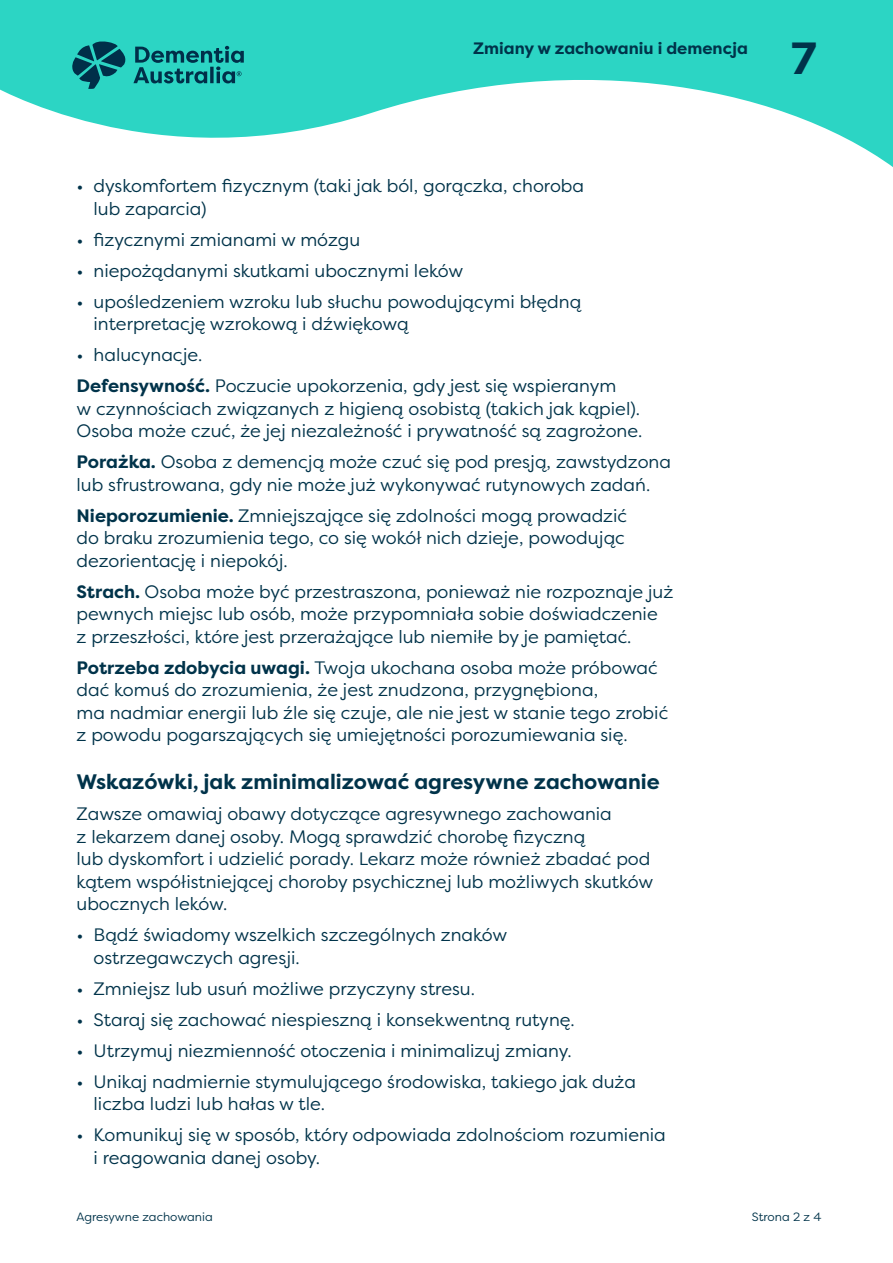
<style>
.page{position:relative;width:893px;height:1263px;background:#fff}
.page>*{position:absolute;margin:0;border:0;box-sizing:border-box;transform-origin:0 0}
.t1{font:700 45px "Filson Pro";color:#00334a}
.t2{font:700 21px "Filson Pro";color:#00334a}
.t3{font:18px/22.5px "Filson Pro";color:#00334a}
.t4{font:700 16.5px "Filson Pro";color:#00334a}
.t5{font:12px "Filson Pro";color:#00334a}
.s1{font-weight:700}
</style>
<div class="page">
<svg style="left:0;top:0;width:893px;height:167px;fill:#2cd5c4"></svg>
<svg style="left:72px;top:41px;width:172px;height:48px"></svg>
<p class="t4" style="left:473px;top:38px;width:276px">Zmiany w zachowaniu i demencja</p>
<h1 class="t1" style="left:791px;top:30px;width:27px">7</h1>
<p class="t3" style="left:94px;top:174px;width:492px;text-indent:-17px">• dyskomfortem fizycznym (taki jak ból, gorączka, choroba lub zaparcia)</p>
<p class="t3" style="left:77px;top:228px;width:285px">• fizycznymi zmianami w mózgu</p>
<p class="t3" style="left:77px;top:259px;width:388px">• niepożądanymi skutkami ubocznymi leków</p>
<p class="t3" style="left:94px;top:290px;width:489px;text-indent:-17px">• upośledzeniem wzroku lub słuchu powodującymi błędną interpretację wzrokową i dźwiękową</p>
<p class="t3" style="left:77px;top:339px;width:541px;line-height:31px">• halucynacje.<br><span class="s1">Defensywność.</span> Poczucie upokorzenia, gdy jest się wspieranym</p>
<p class="t3" style="left:77px;top:397px;width:567px">w czynnościach związanych z higieną osobistą (takich jak kąpiel).<br>Osoba może czuć, że jej niezależność i prywatność są zagrożone.</p>
<p class="t3" style="left:77px;top:450px;width:596px"><span class="s1">Porażka.</span> Osoba z demencją może czuć się pod presją, zawstydzona lub sfrustrowana, gdy nie może już wykonywać rutynowych zadań.</p>
<p class="t3" style="left:77px;top:504px;width:552px"><span class="s1">Nieporozumienie.</span> Zmniejszające się zdolności mogą prowadzić do braku zrozumienia tego, co się wokół nich dzieje, powodując dezorientację i niepokój.</p>
<p class="t3" style="left:77px;top:580px;width:598px"><span class="s1">Strach.</span> Osoba może być przestraszona, ponieważ nie rozpoznaje już pewnych miejsc lub osób, może przypomniała sobie doświadczenie<br>z przeszłości, które jest przerażające lub niemiłe by je pamiętać.</p>
<p class="t3" style="left:77px;top:656px;width:593px"><span class="s1">Potrzeba zdobycia uwagi.</span> Twoja ukochana osoba może próbować dać komuś do zrozumienia, że jest znudzona, przygnębiona,<br>ma nadmiar energii lub źle się czuje, ale nie jest w stanie tego zrobić z powodu pogarszających się umiejętności porozumiewania się.</p>
<p class="t2" style="left:77px;top:769px;width:585px">Wskazówki, jak zminimalizować agresywne zachowanie</p>
<p class="t3" style="left:77px;top:802px;width:578px">Zawsze omawiaj obawy dotyczące agresywnego zachowania<br>z lekarzem danej osoby. Mogą sprawdzić chorobę fizyczną<br>lub dyskomfort i udzielić porady. Lekarz może również zbadać pod kątem współistniejącej choroby psychicznej lub możliwych skutków ubocznych leków.</p>
<p class="t3" style="left:94px;top:923px;width:415px;text-indent:-17px">• Bądź świadomy wszelkich szczególnych znaków ostrzegawczych agresji.</p>
<p class="t3" style="left:77px;top:977px;width:400px">• Zmniejsz lub usuń możliwe przyczyny stresu.</p>
<p class="t3" style="left:77px;top:1008px;width:500px">• Staraj się zachować niespieszną i konsekwentną rutynę.</p>
<p class="t3" style="left:77px;top:1039px;width:497px">• Utrzymuj niezmienność otoczenia i minimalizuj zmiany.</p>
<p class="t3" style="left:94px;top:1070px;width:544px;text-indent:-17px">• Unikaj nadmiernie stymulującego środowiska, takiego jak duża liczba ludzi lub hałas w tle.</p>
<p class="t3" style="left:94px;top:1123px;width:574px;text-indent:-17px">• Komunikuj się w sposób, który odpowiada zdolnościom rozumienia i reagowania danej osoby.</p>
<p class="t5" style="left:77px;top:1209px;width:138px">Agresywne zachowania</p>
<p class="t5" style="left:752px;top:1209px;width:71px">Strona 2 z 4</p>
</div>
